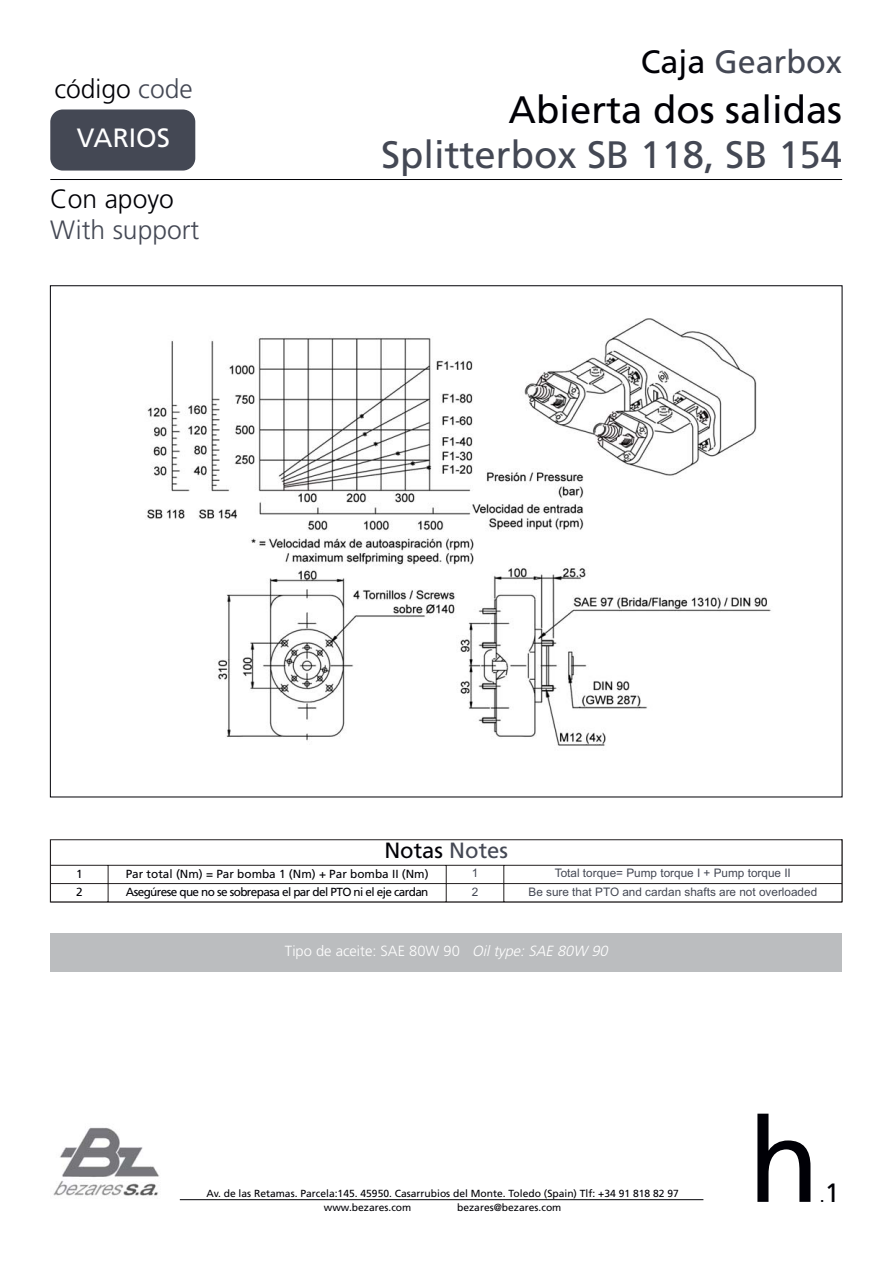
<style>
.page{position:relative;width:893px;height:1263px;background:#fff}
.page>*{position:absolute;margin:0;border:0;box-sizing:border-box;transform-origin:0 0}
.t1{font:117.6px "Frutiger 55 Roman";color:#000006}
.t2{font:38.25px "Frutiger 55 Roman";color:#444854}
.t3{font:38.25px "Frutiger 55 Roman";color:#000006}
.t4{font:32.4px "Frutiger 55 Roman";color:#444854}
.t5{font:300 26.4px "Frutiger 45";color:#000006}
.t6{font:300 26.4px "Frutiger 45";color:#444854}
.t7{font:26.4px "Frutiger 55 Roman";color:#fff}
.t8{font:22.05px "Frutiger 55 Roman";color:#000006}
.t9{font:17.7px "Frutiger 55 Roman";color:#000006}
.t10{font:300 14.7px "Frutiger 45";color:#fff}
.t11{font:11.7px "Arial";color:#444854}
.t12{font:11.7px "Frutiger 55 Roman";letter-spacing:-.05em;color:#000006}
.t13{font:11.7px "Frutiger 55 Roman";color:#000006}
.t14{font:10.35px/14px "Frutiger 55 Roman";color:#000006}
.s1{color:#444854}
.s2{color:#000006}
.s3{font-style:italic}
.s4{font-size:26.4px}
</style>
<div class="page">
<img style="left:147px;top:318px;width:624px;height:428px">
<hr style="left:50px;top:840px;width:1px;height:62px;background:#231f20">
<hr style="left:108px;top:865px;width:1px;height:37px;background:#231f20">
<hr style="left:446px;top:865px;width:1px;height:37px;background:#231f20">
<hr style="left:503px;top:865px;width:1px;height:37px;background:#231f20">
<hr style="left:842px;top:840px;width:1px;height:62px;background:#231f20">
<hr style="left:50px;top:839px;width:792px;height:1px;background:#231f20">
<hr style="left:50px;top:865px;width:792px;height:1px;background:#231f20">
<hr style="left:50px;top:883px;width:792px;height:1px;background:#231f20">
<hr style="left:50px;top:902px;width:792px;height:1px;background:#231f20">
<hr style="left:50px;top:179px;width:792px;height:1px;background:#000006">
<div style="left:50px;top:109px;width:145px;height:62px;background:#444854;border-radius:13px"></div>
<img style="left:53px;top:1127px;width:107px;height:69px">
<div style="left:50px;top:933px;width:792px;height:39px;background:#bbbdbf"></div>
<hr style="left:180px;top:1199px;width:523px;height:1px;background:#000006">
<h3 class="t5" style="left:54px;top:78px;width:140px">código <span class="s1">code</span></h3>
<h3 class="t7" style="left:77px;top:127px;width:95px">VARIOS</h3>
<h3 class="t5" style="left:50px;top:188px;width:125px">Con apoyo</h3>
<h3 class="t6" style="left:50px;top:220px;width:151px">With support</h3>
<h3 class="t4" style="left:641px;top:48px;width:203px"><span class="s2">Caja</span> Gearbox</h3>
<h2 class="t3" style="left:509px;top:94px;width:335px">Abierta dos salidas</h2>
<h2 class="t2" style="left:381px;top:140px;width:462px">Splitterbox SB 118, SB 154</h2>
<h3 class="t8" style="left:384px;top:842px;width:125px">Notas <span class="s1">Notes</span></h3>
<p class="t12" style="left:76px;top:869px;width:8px">1</p>
<p class="t13" style="left:126px;top:869px;width:304px">Par total (Nm) = Par bomba 1 (Nm) + Par bomba II (Nm)</p>
<p class="t11" style="left:472px;top:867px;width:8px">1</p>
<p class="t11" style="left:555px;top:867px;width:237px">Total torque= Pump torque I + Pump torque II</p>
<p class="t12" style="left:76px;top:887px;width:8px">2</p>
<p class="t12" style="left:126px;top:887px;width:304px">Asegúrese que no se sobrepasa el par del PTO ni el eje cardan</p>
<p class="t11" style="left:472px;top:885px;width:8px">2</p>
<p class="t11" style="left:528px;top:885px;width:290px">Be sure that PTO and cardan shafts are not overloaded</p>
<h3 class="t10" style="left:285px;top:945px;width:328px">Tipo de aceite: SAE 80W 90 <span class="s3">Oil type: SAE 80W 90</span></h3>
<p class="t14" style="left:324px;top:1187px;width:356px;text-indent:-117px">Av. de las Retamas. Parcela:145. 45950. Casarrubios del Monte. Toledo (Spain) Tlf: +34 91 818 82 97 www.bezares.com</p>
<p class="t14" style="left:457px;top:1201px;width:106px">bezares@bezares.com</p>
<h1 class="t1" style="left:748px;top:1114px;width:73px">h</h1>
<h3 class="t9" style="left:820px;top:1189px;width:21px">.<span class="s4">1</span></h3>
</div>
